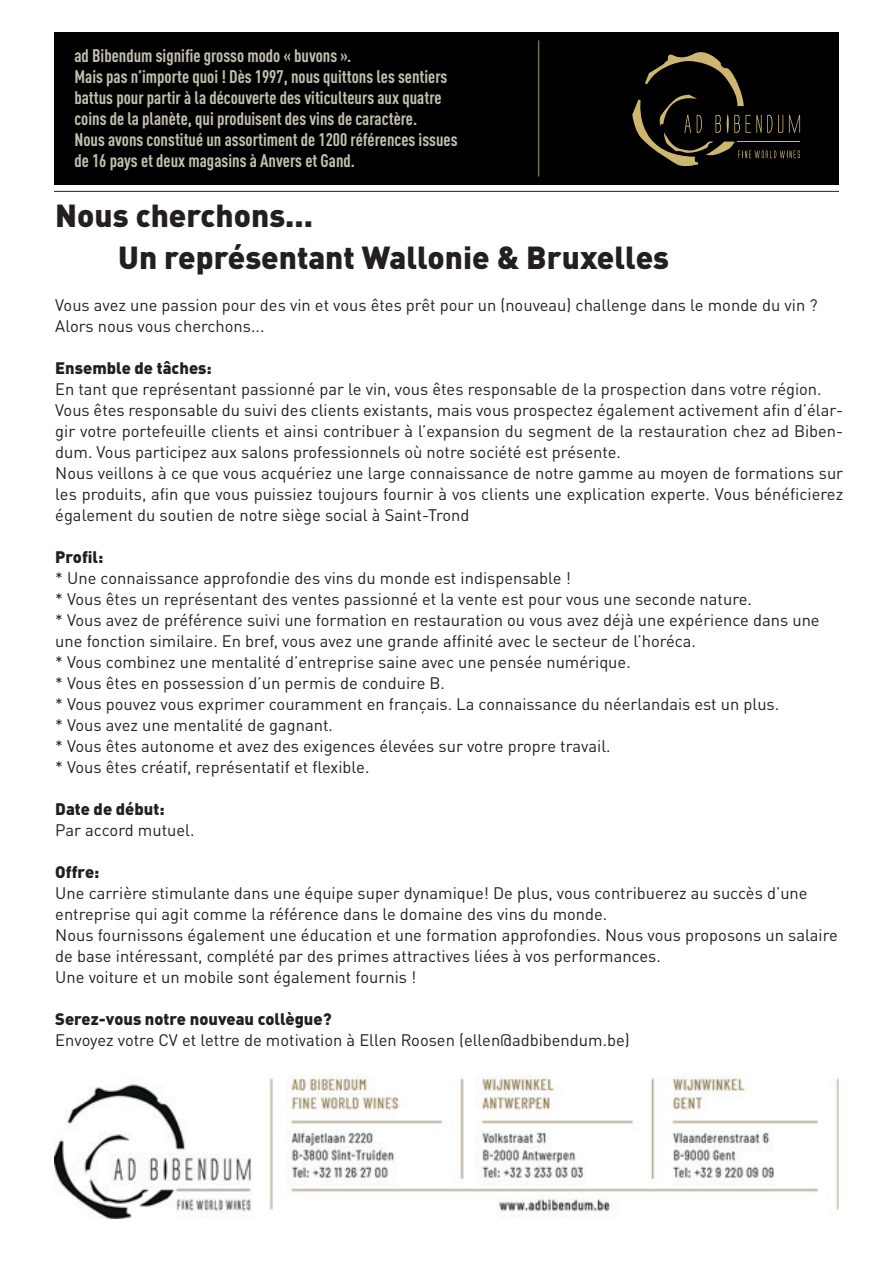
<style>
.page{position:relative;width:893px;height:1263px;background:#fff}
.page>*{position:absolute;margin:0;border:0;box-sizing:border-box;transform-origin:0 0}
.t1{font:900 31.5px/42px "DIN Pro";color:#231f20}
.t2{font:700 condensed 18px/21px "DIN Pro";color:#c4c0b0}
.t3{font:16.5px/21px "DIN Pro";color:#231f20}
.t4{font:900 16.5px "DIN Pro";color:#231f20}
</style>
<div class="page">
<hr style="left:54px;top:191px;width:785px;height:1px;background:#231f20">
<div style="left:54px;top:33px;width:785px;height:152px;background:#000"></div>
<svg style="left:632px;top:52px;width:168px;height:114px"></svg>
<hr style="left:737px;top:141px;width:63px;height:1px;background:#ccb670">
<hr style="left:538px;top:40px;width:1px;height:136px;background:#776e4e">
<img style="left:55px;top:1075px;width:784px;height:143px">
<p class="t2" style="left:74px;top:43px;width:385px">ad Bibendum signifie grosso modo « buvons ».<br>Mais pas n’importe quoi ! Dès 1997, nous quittons les sentiers battus pour partir à la découverte des viticulteurs aux quatre coins de la planète, qui produisent des vins de caractère.<br>Nous avons constitué un assortiment de 1200 références issues de 16 pays et deux magasins à Anvers et Gand.</p>
<h1 class="t1" style="left:118px;top:190px;width:552px;text-indent:-63px">Nous cherchons...<br>Un représentant Wallonie &amp; Bruxelles</h1>
<p class="t3" style="left:55px;top:293px;width:764px">Vous avez une passion pour des vin et vous êtes prêt pour un (nouveau) challenge dans le monde du vin ?<br>Alors nous vous cherchons...</p>
<p class="t4" style="left:55px;top:353px;width:158px">Ensemble de tâches:</p>
<p class="t3" style="left:55px;top:377px;width:789px">En tant que représentant passionné par le vin, vous êtes responsable de la prospection dans votre région.<br>Vous êtes responsable du suivi des clients existants, mais vous prospectez également activement afin d’élar&shy;gir votre portefeuille clients et ainsi contribuer à l’expansion du segment de la restauration chez ad Biben&shy;dum. Vous participez aux salons professionnels où notre société est présente.<br>Nous veillons à ce que vous acquériez une large connaissance de notre gamme au moyen de formations sur les produits, afin que vous puissiez toujours fournir à vos clients une explication experte. Vous bénéficierez également du soutien de notre siège social à Saint-Trond</p>
<p class="t4" style="left:55px;top:542px;width:50px">Profil:</p>
<p class="t3" style="left:55px;top:566px;width:766px">* Une connaissance approfondie des vins du monde est indispensable !<br>* Vous êtes un représentant des ventes passionné et la vente est pour vous une seconde nature.<br>* Vous avez de préférence suivi une formation en restauration ou vous avez déjà une expérience dans une une fonction similaire. En bref, vous avez une grande affinité avec le secteur de l’horéca.<br>* Vous combinez une mentalité d’entreprise saine avec une pensée numérique.<br>* Vous êtes en possession d’un permis de conduire B.<br>* Vous pouvez vous exprimer couramment en français. La connaissance du néerlandais est un plus.<br>* Vous avez une mentalité de gagnant.<br>* Vous êtes autonome et avez des exigences élevées sur votre propre travail.<br>* Vous êtes créatif, représentatif et flexible.</p>
<p class="t4" style="left:55px;top:795px;width:111px">Date de début:</p>
<p class="t3" style="left:55px;top:818px;width:141px">Par accord mutuel.</p>
<p class="t4" style="left:55px;top:858px;width:46px">Offre:</p>
<p class="t3" style="left:55px;top:881px;width:784px">Une carrière stimulante dans une équipe super dynamique! De plus, vous contribuerez au succès d’une entreprise qui agit comme la référence dans le domaine des vins du monde.<br>Nous fournissons également une éducation et une formation approfondies. Nous vous proposons un salaire de base intéressant, complété par des primes attractives liées à vos performances.<br>Une voiture et un mobile sont également fournis !</p>
<p class="t4" style="left:55px;top:1005px;width:278px">Serez-vous notre nouveau collègue?</p>
<p class="t3" style="left:55px;top:1028px;width:576px">Envoyez votre CV et lettre de motivation à Ellen Roosen (ellen@adbibendum.be)</p>
</div>
